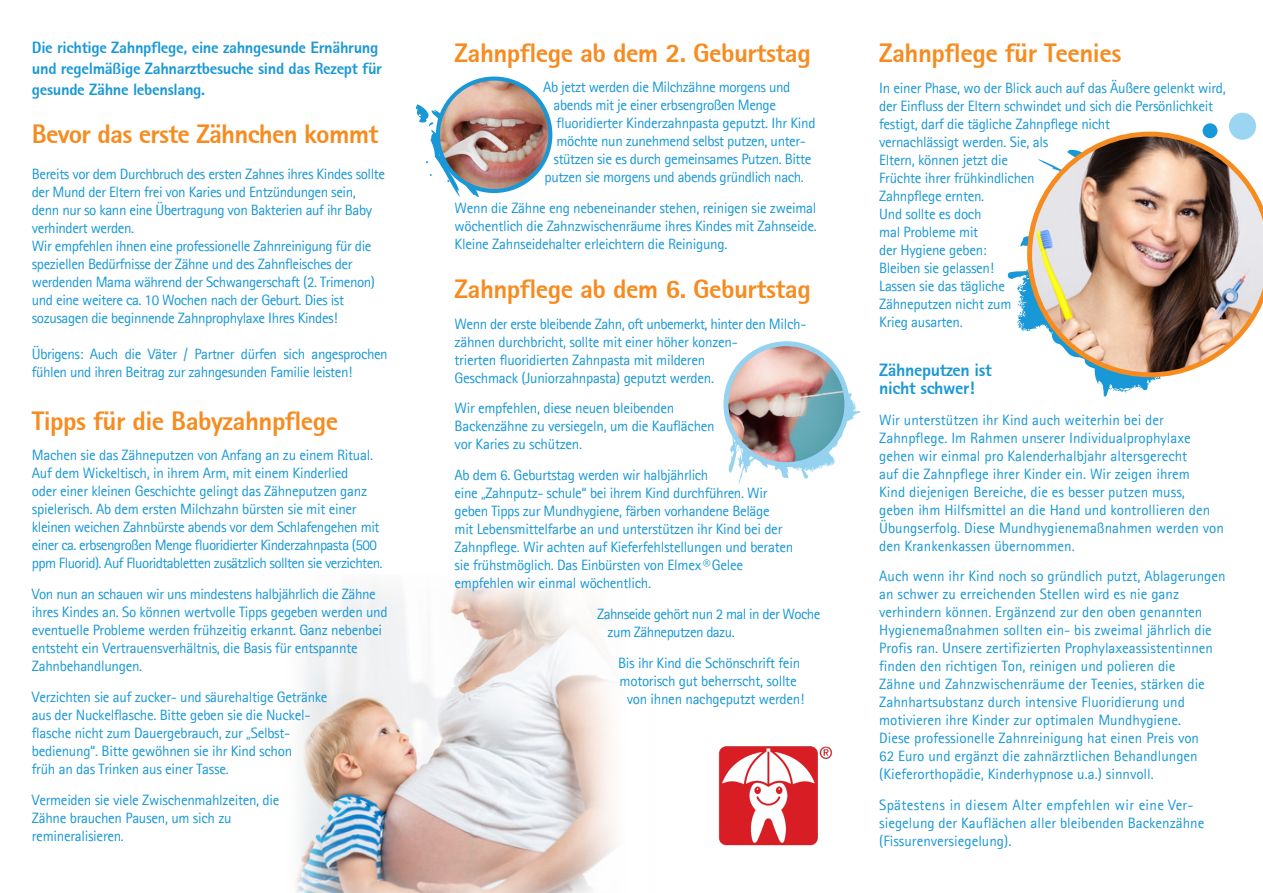
<style>
.page{position:relative;width:1263px;height:893px;background:#fff}
.page>*{position:absolute;margin:0;border:0;box-sizing:border-box;transform-origin:0 0}
.t1{font:27px "Rotis Sans 75";letter-spacing:-.02em;color:#f68b1f}
.t2{font:18px "Rotis Sans 75";letter-spacing:-.02em;color:#1898d6}
.t3{font:16.5px/21px "Rotis Sans 75";letter-spacing:-.02em;color:#1898d6}
.t4{font:15px/18px "Agfa Rotis Sans Serif";letter-spacing:-.02em;color:#1898d6}
.t5{font:15px/18px "Agfa Rotis Sans Serif";color:#1898d6}
.t6{font:15px/18px "Agfa Rotis Sans Serif";letter-spacing:-.04em;color:#1898d6}
</style>
<div class="page">
<div style="left:285px;top:572px;width:378px;height:321px;background:#fff;opacity:.75"></div>
<svg style="left:285px;top:591px;width:31px;height:302px"></svg>
<svg style="left:528px;top:722px;width:34px;height:171px"></svg>
<svg style="left:453px;top:491px;width:228px;height:238px"></svg>
<svg style="left:728px;top:380px;width:132px;height:105px"></svg>
<svg style="left:415px;top:104px;width:90px;height:93px"></svg>
<svg style="left:1007px;top:236px;width:154px;height:160px"></svg>
<img style="left:726px;top:344px;width:121px;height:121px;border-radius:60px">
<div style="left:723px;top:341px;width:126px;height:126px;border:5px solid #94d2f0;border-radius:50%"></div>
<img style="left:1027px;top:132px;width:236px;height:245px">
<svg style="left:449px;top:561px;width:224px;height:63px"></svg>
<img style="left:438px;top:79px;width:112px;height:112px">
<div style="left:436px;top:77px;width:116px;height:116px;border:4px solid #1898d6;border-radius:50%"></div>
<div style="left:1202px;top:123px;width:15px;height:15px;background:#1898d6;border-radius:50%"></div>
<div style="left:1229px;top:113px;width:27px;height:27px;background:#9ad5f1;border-radius:50%"></div>
<svg style="left:562px;top:566px;width:119px;height:327px"></svg>
<img style="left:718px;top:746px;width:115px;height:100px">
<p class="t3" style="left:32px;top:37px;width:352px">Die richtige Zahnpflege, eine zahngesunde Ernährung und regelmäßige Zahnarztbesuche sind das Rezept für gesunde Zähne lebenslang.</p>
<p class="t1" style="left:32px;top:117px;width:348px">Bevor das erste Zähnchen kommt</p>
<p class="t4" style="left:32px;top:165px;width:355px">Bereits vor dem Durchbruch des ersten Zahnes ihres Kindes sollte der Mund der Eltern frei von Karies und Entzündungen sein, denn nur so kann eine Übertragung von Bakterien auf ihr Baby verhindert werden.</p>
<p class="t4" style="left:32px;top:237px;width:345px">Wir empfehlen ihnen eine professionelle Zahnreinigung für die speziellen Bedürfnisse der Zähne und des Zahnfleisches der werdenden Mama während der Schwangerschaft (2. Trimenon) und eine weitere ca. 10 Wochen nach der Geburt. Dies ist sozusagen die beginnende Zahnprophylaxe Ihres Kindes!</p>
<p class="t4" style="left:32px;top:345px;width:357px">Übrigens: Auch die Väter / Partner dürfen sich angesprochen fühlen und ihren Beitrag zur zahngesunden Familie leisten!</p>
<p class="t1" style="left:32px;top:403px;width:308px">Tipps für die Babyzahnpflege</p>
<p class="t4" style="left:32px;top:446px;width:352px">Machen sie das Zähneputzen von Anfang an zu einem Ritual.<br>Auf dem Wickeltisch, in ihrem Arm, mit einem Kinderlied<br>oder einer kleinen Geschichte gelingt das Zähneputzen ganz spielerisch. Ab dem ersten Milchzahn bürsten sie mit einer kleinen weichen Zahnbürste abends vor dem Schlafengehen mit einer ca. erbsengroßen Menge fluoridierter Kinderzahnpasta (500 ppm Fluorid). Auf Fluoridtabletten zusätzlich sollten sie verzichten.</p>
<p class="t4" style="left:32px;top:585px;width:357px">Von nun an schauen wir uns mindestens halbjährlich die Zähne ihres Kindes an. So können wertvolle Tipps gegeben werden und eventuelle Probleme werden frühzeitig erkannt. Ganz nebenbei entsteht ein Vertrauensverhältnis, die Basis für entspannte Zahnbehandlungen.</p>
<p class="t4" style="left:32px;top:687px;width:297px">Verzichten sie auf zucker- und säurehaltige Getränke aus der Nuckelflasche. Bitte geben sie die Nuckel&shy;flasche nicht zum Dauergebrauch, zur „Selbst&shy;bedienung“. Bitte gewöhnen sie ihr Kind schon<br>früh an das Trinken aus einer Tasse.</p>
<p class="t4" style="left:32px;top:790px;width:249px">Vermeiden sie viele Zwischenmahlzeiten, die<br>Zähne brauchen Pausen, um sich zu remineralisieren.</p>
<p class="t1" style="left:455px;top:35px;width:358px">Zahnpflege ab dem 2. Geburtstag</p>
<p class="t4" style="left:543px;top:78px;width:249px">Ab jetzt werden die Milchzähne morgens und</p>
<p class="t4" style="left:554px;top:96px;width:224px">abends mit je einer erbsengroßen Menge</p>
<p class="t4" style="left:557px;top:114px;width:260px">fluoridierter Kinderzahnpasta geputzt. Ihr Kind</p>
<p class="t4" style="left:557px;top:132px;width:251px">möchte nun zunehmend selbst putzen, unter-</p>
<p class="t4" style="left:554px;top:150px;width:259px">stützen sie es durch gemeinsames Putzen. Bitte</p>
<p class="t4" style="left:545px;top:168px;width:261px">putzen sie morgens und abends gründlich nach.</p>
<p class="t4" style="left:455px;top:199px;width:364px;text-align:justify">Wenn die Zähne eng nebeneinander stehen, reinigen sie zweimal wöchentlich die Zahnzwischenräume ihres Kindes mit Zahnseide.<br>Kleine Zahnseidehalter erleichtern die Reinigung.</p>
<p class="t1" style="left:455px;top:272px;width:358px">Zahnpflege ab dem 6. Geburtstag</p>
<p class="t4" style="left:455px;top:314px;width:353px">Wenn der erste bleibende Zahn, oft unbemerkt, hinter den Milch&shy;zähnen durchbricht, sollte mit einer höher konzen-<br>trierten fluoridierten Zahnpasta mit milderen<br>Geschmack (Juniorzahnpasta) geputzt werden.</p>
<p class="t4" style="left:455px;top:399px;width:262px">Wir empfehlen, diese neuen bleibenden<br>Backenzähne zu versiegeln, um die Kauflächen vor Karies zu schützen.</p>
<p class="t4" style="left:455px;top:466px;width:340px">Ab dem 6. Geburtstag werden wir halbjährlich<br>eine „Zahnputz- schule“ bei ihrem Kind durchführen. Wir geben Tipps zur Mundhygiene, färben vorhandene Beläge<br>mit Lebensmittelfarbe an und unterstützen ihr Kind bei der Zahnpflege. Wir achten auf Kieferfehlstellungen und beraten sie frühstmöglich. Das Einbürsten von Elmex® Gelee empfehlen wir einmal wöchentlich.</p>
<p class="t6" style="left:608px;top:605px;width:214px;text-indent:-10px">Zahnseide gehört nun 2 mal in der Woche zum Zähneputzen dazu.</p>
<p class="t4" style="left:618px;top:653px;width:188px;text-align:center">Bis ihr Kind die Schönschrift fein motorisch gut beherrscht, sollte von ihnen nachgeputzt werden!</p>
<p class="t1" style="left:879px;top:36px;width:244px">Zahnpflege für Teenies</p>
<p class="t4" style="left:879px;top:79px;width:348px">In einer Phase, wo der Blick auch auf das Äußere gelenkt wird, der Einfluss der Eltern schwindet und sich die Persönlichkeit festigt, darf die tägliche Zahnpflege nicht<br>vernachlässigt werden. Sie, als<br>Eltern, können jetzt die<br>Früchte ihrer frühkindlichen<br>Zahnpflege ernten.<br>Und sollte es doch<br>mal Probleme mit<br>der Hygiene geben:<br>Bleiben sie gelassen!<br>Lassen sie das tägliche<br>Zähneputzen nicht zum<br>Krieg ausarten.</p>
<p class="t2" style="left:879px;top:358px;width:114px">Zähneputzen ist</p>
<p class="t2" style="left:879px;top:376px;width:97px">nicht schwer!</p>
<p class="t5" style="left:879px;top:410px;width:346px">Wir unterstützen ihr Kind auch weiterhin bei der Zahnpflege. Im Rahmen unserer Individualprophylaxe gehen wir einmal pro Kalenderhalbjahr altersgerecht<br>auf die Zahnpflege ihrer Kinder ein. Wir zeigen ihrem<br>Kind diejenigen Bereiche, die es besser putzen muss, geben ihm Hilfsmittel an die Hand und kontrollieren den Übungserfolg. Diese Mundhygienemaßnahmen werden von den Krankenkassen übernommen.</p>
<p class="t5" style="left:879px;top:567px;width:348px">Auch wenn ihr Kind noch so gründlich putzt, Ablagerungen an schwer zu erreichenden Stellen wird es nie ganz verhindern können. Ergänzend zur den oben genannten Hygienemaßnahmen sollten ein- bis zweimal jährlich die Profis ran. Unsere zertifizierten Prophylaxeassistentinnen finden den richtigen Ton, reinigen und polieren die<br>Zähne und Zahnzwischenräume der Teenies, stärken die Zahnhartsubstanz durch intensive Fluoridierung und motivieren ihre Kinder zur optimalen Mundhygiene.<br>Diese professionelle Zahnreinigung hat einen Preis von<br>62 Euro und ergänzt die zahnärztlichen Behandlungen (Kieferorthopädie, Kinderhypnose u.a.) sinnvoll.</p>
<p class="t5" style="left:879px;top:796px;width:327px">Spätestens in diesem Alter empfehlen wir eine Ver&shy;siegelung der Kauflächen aller bleibenden Backenzähne (Fissurenversiegelung).</p>
</div>
